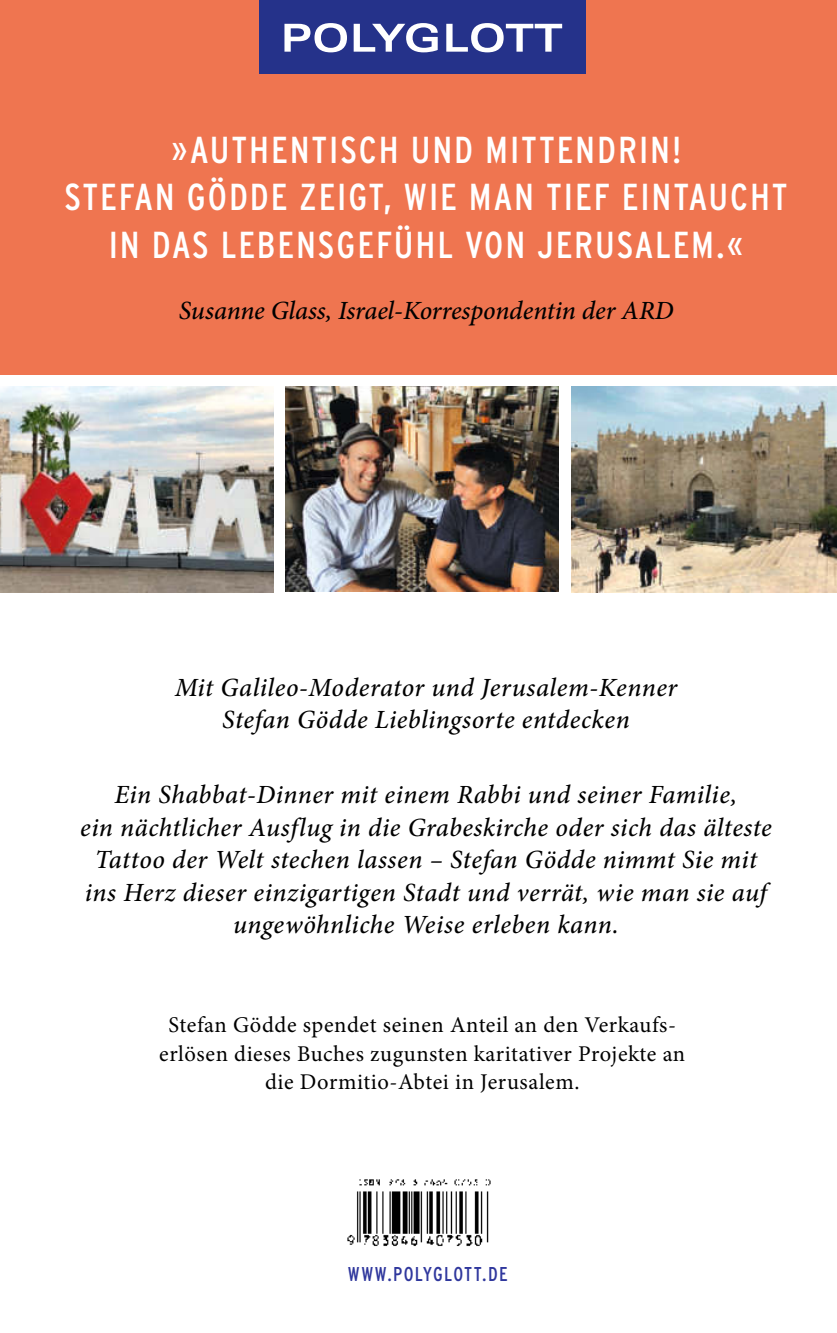
<style>
.page{position:relative;width:837px;height:1333px;background:#fff}
.page>*{position:absolute;margin:0;border:0;box-sizing:border-box;transform-origin:0 0}
.t1{font:condensed 37.5px/47.5px "Interstate";letter-spacing:.05em;color:#fff;text-align:center}
.t2{font:italic 500 26.25px/32.5px "Minion Pro";letter-spacing:.015em;color:#000;text-align:center}
.t3{font:italic 500 26.25px "Minion Pro";letter-spacing:-.005em;color:#000}
.t4{font:22.5px/28.8px "Minion Pro";letter-spacing:.025em;color:#000;text-align:center}
.t5{font:condensed 20px "Interstate";letter-spacing:.065em;color:#2f379d;scale:.96 1}
.s1{font-size:32.5px}
</style>
<div class="page">
<div style="left:0;top:0;width:836px;height:374px;background:#ef7550"></div>
<img style="left:348px;top:1179px;width:143px;height:67px">
<div style="left:259px;top:0;width:326px;height:74px;background:#25328a"></div>
<svg style="left:284px;top:23px;width:63px;height:29px"></svg>
<svg style="left:353px;top:23px;width:84px;height:29px"></svg>
<svg style="left:446px;top:23px;width:116px;height:29px"></svg>
<img style="left:286px;top:386px;width:272px;height:205px">
<img style="left:0;top:386px;width:273px;height:206px">
<img style="left:571px;top:386px;width:265px;height:206px">
<h1 class="t1" style="left:65px;top:126px;width:724px"><span class="s1">»</span>AUTHENTISCH UND MITTENDRIN!<br>STEFAN GÖDDE ZEIGT, WIE MAN TIEF EINTAUCHT<br>IN DAS LEBENSGEFÜHL VON JERUSALEM.<span class="s1">«</span></h1>
<p class="t3" style="left:179px;top:301px;width:496px">Susanne Glass, Israel-Korrespondentin der ARD</p>
<p class="t2" style="left:175px;top:673px;width:504px">Mit Galileo-Moderator und Jerusalem-Kenner<br>Stefan Gödde Lieblingsorte entdecken</p>
<p class="t2" style="left:80px;top:781px;width:693px">Ein Shabbat-Dinner mit einem Rabbi und seiner Familie,<br>ein nächtlicher Ausflug in die Grabeskirche oder sich das älteste Tattoo der Welt stechen lassen – Stefan Gödde nimmt Sie mit ins Herz dieser einzigartigen Stadt und verrät, wie man sie auf ungewöhnliche Weise erleben kann.</p>
<p class="t4" style="left:159px;top:1012px;width:527px">Stefan Gödde spendet seinen Anteil an den Verkaufs&shy;erlösen dieses Buches zugunsten karitativer Projekte an die Dormitio-Abtei in Jerusalem.</p>
<p class="t5" style="left:348px;top:1263px;width:168px">WWW.POLYGLOTT.DE</p>
</div>
